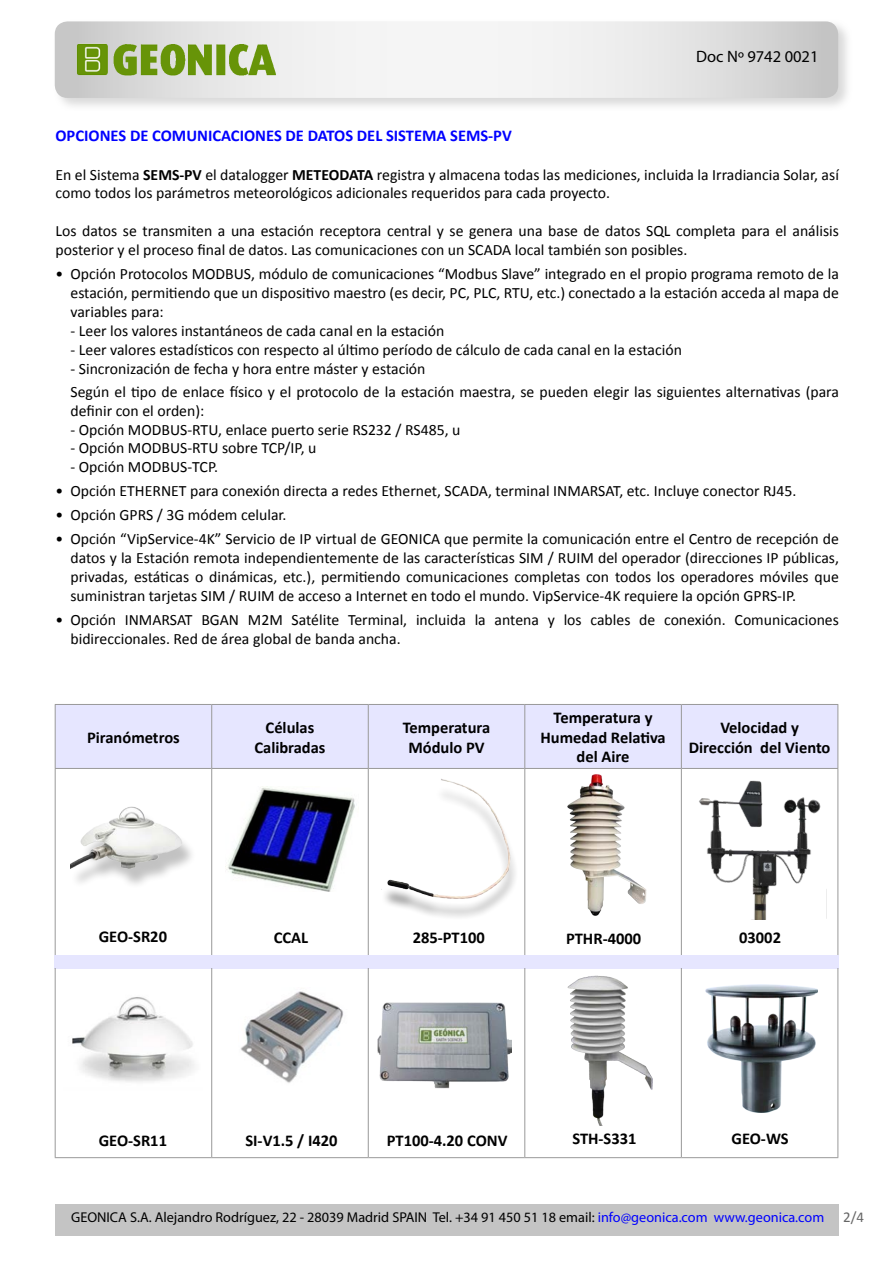
<style>
.page{position:relative;width:893px;height:1263px;background:#fff}
.page>*{position:absolute;margin:0;border:0;box-sizing:border-box;transform-origin:0 0}
.t1{font:700 16.5px/19.8px "Calibri";color:#000;text-align:center}
.t2{font:700 16.5px "Calibri";color:#00f}
.t3{font:16.5px "Myriad Pro";color:#000}
.t4{font:700 16.5px "Calibri";color:#030303}
.t5{font:15.75px/18.9px "Calibri";color:#000}
.t6{font:15px "Calibri";color:#666}
.t7{font:14.25px "Myriad Pro";color:#000}
.s1{font-weight:700}
.s2{color:#00f}
</style>
<div class="page">
<div style="left:53px;top:19px;width:800px;height:92px;background:#c4c4c4;opacity:.62"></div>
<svg style="left:55px;top:21px;width:783px;height:77px"></svg>
<div style="left:55px;top:1204px;width:783px;height:31px;background:#c4c4c4"></div>
<img style="left:74px;top:41px;width:203px;height:37px">
<div style="left:56px;top:705px;width:781px;height:63px;background:#e6e6ff"></div>
<hr style="left:55px;top:704px;width:157px;height:1px;background:#999">
<hr style="left:55px;top:705px;width:1px;height:63px;background:#999">
<hr style="left:212px;top:704px;width:156px;height:1px;background:#999">
<hr style="left:211px;top:705px;width:1px;height:63px;background:#999">
<hr style="left:368px;top:704px;width:157px;height:1px;background:#999">
<hr style="left:368px;top:705px;width:1px;height:63px;background:#999">
<hr style="left:525px;top:704px;width:156px;height:1px;background:#999">
<hr style="left:524px;top:705px;width:1px;height:63px;background:#999">
<hr style="left:681px;top:704px;width:157px;height:1px;background:#999">
<hr style="left:681px;top:705px;width:1px;height:63px;background:#999">
<hr style="left:837px;top:705px;width:1px;height:63px;background:#999">
<hr style="left:55px;top:768px;width:157px;height:1px;background:#999">
<hr style="left:55px;top:769px;width:1px;height:193px;background:#999">
<hr style="left:212px;top:768px;width:156px;height:1px;background:#999">
<hr style="left:211px;top:769px;width:1px;height:193px;background:#999">
<hr style="left:368px;top:768px;width:157px;height:1px;background:#999">
<hr style="left:368px;top:769px;width:1px;height:193px;background:#999">
<hr style="left:525px;top:768px;width:156px;height:1px;background:#999">
<hr style="left:524px;top:769px;width:1px;height:193px;background:#999">
<hr style="left:681px;top:768px;width:157px;height:1px;background:#999">
<hr style="left:681px;top:769px;width:1px;height:193px;background:#999">
<hr style="left:837px;top:769px;width:1px;height:193px;background:#999">
<hr style="left:55px;top:963px;width:1px;height:194px;background:#999">
<hr style="left:211px;top:963px;width:1px;height:194px;background:#999">
<hr style="left:368px;top:963px;width:1px;height:194px;background:#999">
<hr style="left:524px;top:963px;width:1px;height:194px;background:#999">
<hr style="left:681px;top:963px;width:1px;height:194px;background:#999">
<hr style="left:837px;top:963px;width:1px;height:194px;background:#999">
<hr style="left:55px;top:1157px;width:157px;height:1px;background:#999">
<hr style="left:212px;top:1157px;width:156px;height:1px;background:#999">
<hr style="left:368px;top:1157px;width:157px;height:1px;background:#999">
<hr style="left:525px;top:1157px;width:156px;height:1px;background:#999">
<hr style="left:681px;top:1157px;width:157px;height:1px;background:#999">
<img style="left:72px;top:997px;width:123px;height:85px">
<img style="left:226px;top:786px;width:129px;height:105px">
<img style="left:240px;top:991px;width:104px;height:92px">
<img style="left:377px;top:1002px;width:134px;height:87px">
<div style="left:379px;top:786px;width:140px;height:135px;background:#000;opacity:.5"></div>
<img style="left:381px;top:779px;width:131px;height:122px">
<img style="left:567px;top:975px;width:86px;height:151px">
<img style="left:567px;top:774px;width:80px;height:142px">
<img style="left:706px;top:984px;width:112px;height:128px">
<img style="left:699px;top:780px;width:122px;height:139px">
<div style="left:54px;top:955px;width:785px;height:13px;background:#e6e6ff"></div>
<div style="left:70px;top:811px;width:127px;height:78px;background:#000;opacity:.24"></div>
<img style="left:71px;top:806px;width:116px;height:67px">
<p class="t3" style="left:696px;top:46px;width:124px">Doc Nº 9742 0021</p>
<p class="t2" style="left:56px;top:125px;width:458px">OPCIONES DE COMUNICACIONES DE DATOS DEL SISTEMA SEMS-PV</p>
<p class="t5" style="left:56px;top:165px;width:785px">En el Sistema <span class="s1">SEMS-PV</span> el datalogger <span class="s1">METEODATA</span> registra y almacena todas las mediciones, incluida la Irradiancia Solar, así como todos los parámetros meteorológicos adicionales requeridos para cada proyecto.</p>
<p class="t5" style="left:56px;top:222px;width:785px">Los datos se transmiten a una estación receptora central y se genera una base de datos SQL completa para el análisis posterior y el proceso final de datos. Las comunicaciones con un SCADA local también son posibles.</p>
<p class="t5" style="left:70px;top:264px;width:770px;text-align:justify;text-indent:-15px">• Opción Protocolos MODBUS, módulo de comunicaciones “Modbus Slave” integrado en el propio programa remoto de la estación, permitiendo que un dispositivo maestro (es decir, PC, PLC, RTU, etc.) conectado a la estación acceda al mapa de variables para:</p>
<p class="t5" style="left:70px;top:322px;width:375px">- Leer los valores instantáneos de cada canal en la estación</p>
<p class="t5" style="left:70px;top:341px;width:613px">- Leer valores estadísticos con respecto al último período de cálculo de cada canal en la estación</p>
<p class="t5" style="left:70px;top:360px;width:357px">- Sincronización de fecha y hora entre máster y estación</p>
<p class="t5" style="left:70px;top:382px;width:770px">Según el tipo de enlace físico y el protocolo de la estación maestra, se pueden elegir las siguientes alternativas (para definir con el orden):</p>
<p class="t5" style="left:70px;top:420px;width:391px">- Opción MODBUS-RTU, enlace puerto serie RS232 / RS485, u</p>
<p class="t5" style="left:70px;top:439px;width:247px">- Opción MODBUS-RTU sobre TCP/IP, u</p>
<p class="t5" style="left:70px;top:458px;width:149px">- Opción MODBUS-TCP.</p>
<p class="t5" style="left:56px;top:482px;width:743px">• Opción ETHERNET para conexión directa a redes Ethernet, SCADA, terminal INMARSAT, etc. Incluye conector RJ45.</p>
<p class="t5" style="left:56px;top:506px;width:233px">• Opción GPRS / 3G módem celular.</p>
<p class="t5" style="left:70px;top:530px;width:770px;text-align:justify;text-indent:-15px">• Opción “VipService-4K” Servicio de IP virtual de GEONICA que permite la comunicación entre el Centro de recepción de datos y la Estación remota independientemente de las características SIM / RUIM del operador (direcciones IP públicas, privadas, estáticas o dinámicas, etc.), permitiendo comunicaciones completas con todos los operadores móviles que suministran tarjetas SIM / RUIM de acceso a Internet en todo el mundo. VipService-4K requiere la opción GPRS-IP.</p>
<p class="t5" style="left:70px;top:610px;width:770px;text-indent:-15px">• Opción INMARSAT BGAN M2M Satélite Terminal, incluida la antena y los cables de conexión. Comunicaciones bidireccionales. Red de área global de banda ancha.</p>
<p class="t1" style="left:87px;top:727px;width:94px">Piranómetros</p>
<p class="t1" style="left:99px;top:926px;width:70px">GEO-SR20</p>
<p class="t1" style="left:266px;top:717px;width:50px">Células</p>
<p class="t1" style="left:254px;top:737px;width:73px">Calibradas</p>
<p class="t1" style="left:274px;top:928px;width:36px">CCAL</p>
<p class="t1" style="left:403px;top:717px;width:89px">Temperatura</p>
<p class="t1" style="left:408px;top:737px;width:78px">Módulo PV</p>
<p class="t1" style="left:540px;top:707px;width:127px">Temperatura y<br>Humedad Relativa</p>
<p class="t1" style="left:577px;top:747px;width:54px">del Aire</p>
<p class="t1" style="left:689px;top:717px;width:143px">Velocidad y<br>Dirección del Viento</p>
<p class="t1" style="left:413px;top:928px;width:74px">285-PT100</p>
<p class="t1" style="left:566px;top:929px;width:77px">PTHR-4000</p>
<p class="t4" style="left:739px;top:927px;width:43px">03002</p>
<p class="t1" style="left:99px;top:1130px;width:70px">GEO-SR11</p>
<p class="t1" style="left:245px;top:1130px;width:94px">SI-V1.5 / I420</p>
<p class="t1" style="left:387px;top:1130px;width:122px">PT100-4.20 CONV</p>
<p class="t1" style="left:572px;top:1128px;width:66px">STH-S331</p>
<p class="t1" style="left:731px;top:1128px;width:59px">GEO-WS</p>
<p class="t7" style="left:71px;top:1208px;width:755px">GEONICA S.A. Alejandro Rodríguez, 22 - 28039 Madrid SPAIN Tel. +34 91 450 51 18 email: <span class="s2">info@geonica.com www.geonica.com</span></p>
<p class="t6" style="left:843px;top:1207px;width:22px">2/4</p>
</div>
